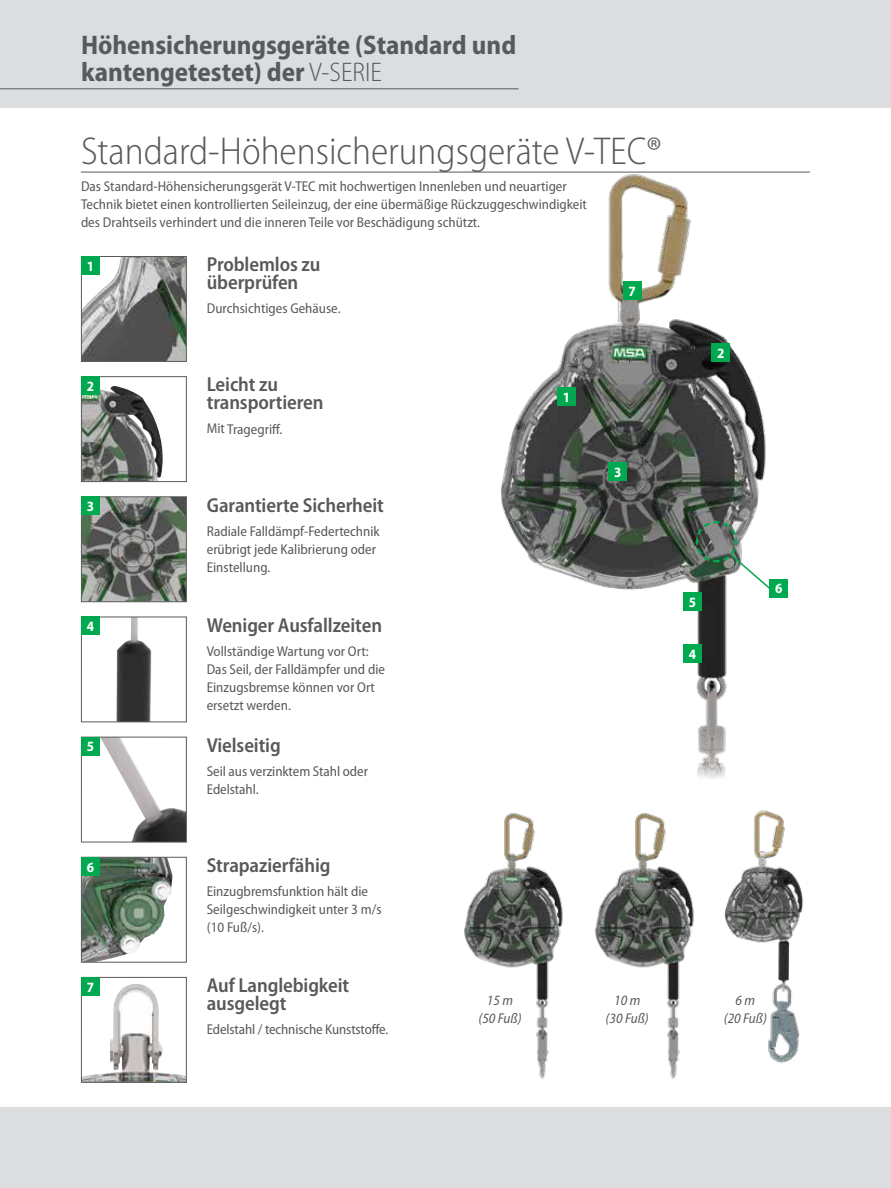
<style>
.page{position:relative;width:891px;height:1188px;background:#fff}
.page>*{position:absolute;margin:0;border:0;box-sizing:border-box;transform-origin:0 0}
.t1{font:300 semi-condensed 39px "Myriad Pro";color:#58595b}
.t2{font:700 semi-condensed 27px/27px "Myriad Pro";color:#58595b}
.t3{font:600 semi-condensed 20.25px/18px "Myriad Pro";letter-spacing:-.005em;color:#58595b}
.t4{font:semi-condensed 14.25px/18px "Myriad Pro";color:#58595b}
.t5{font:italic semi-condensed 14.25px/18px "Myriad Pro";color:#58595b;text-align:center}
.t6{font:700 semi-condensed 14.25px "Myriad Pro";color:#fff}
.s1{font-weight:300}
</style>
<div class="page">
<div style="left:0;top:0;width:891px;height:108px;background:#dcddde"></div>
<div style="left:0;top:1107px;width:891px;height:81px;background:#dcddde"></div>
<hr style="left:0;top:88px;width:519px;height:1px;background:#58595b">
<hr style="left:81px;top:172px;width:729px;height:1px;background:#58595b">
<img style="left:83px;top:258px;width:102px;height:102px">
<div style="left:81px;top:256px;width:106px;height:106px;border:1px solid #58595b"></div>
<div style="left:81px;top:256px;width:19px;height:19px;background:#00a94f"></div>
<img style="left:83px;top:386px;width:80px;height:94px">
<div style="left:81px;top:376px;width:106px;height:106px;border:1px solid #58595b"></div>
<div style="left:81px;top:376px;width:19px;height:19px;background:#00a94f"></div>
<img style="left:83px;top:498px;width:102px;height:102px">
<div style="left:81px;top:496px;width:106px;height:106px;border:1px solid #58595b"></div>
<div style="left:81px;top:496px;width:19px;height:19px;background:#00a94f"></div>
<img style="left:116px;top:619px;width:35px;height:101px">
<div style="left:81px;top:617px;width:106px;height:105px;border:1px solid #58595b"></div>
<div style="left:81px;top:617px;width:19px;height:18px;background:#00a94f"></div>
<img style="left:101px;top:739px;width:84px;height:101px">
<div style="left:81px;top:737px;width:106px;height:105px;border:1px solid #58595b"></div>
<div style="left:81px;top:737px;width:19px;height:18px;background:#00a94f"></div>
<img style="left:83px;top:859px;width:89px;height:102px">
<div style="left:81px;top:857px;width:106px;height:106px;border:1px solid #58595b"></div>
<div style="left:81px;top:857px;width:19px;height:19px;background:#00a94f"></div>
<img style="left:83px;top:984px;width:102px;height:97px">
<div style="left:81px;top:977px;width:106px;height:106px;border:1px solid #58595b"></div>
<div style="left:81px;top:977px;width:19px;height:19px;background:#00a94f"></div>
<img style="left:464px;top:824px;width:91px;height:255px">
<img style="left:448px;top:171px;width:362px;height:653px">
<div style="left:623px;top:281px;width:18px;height:19px;background:#00a94f"></div>
<div style="left:608px;top:462px;width:19px;height:19px;background:#00a94f"></div>
<div style="left:711px;top:343px;width:19px;height:19px;background:#00a94f"></div>
<div style="left:557px;top:387px;width:19px;height:19px;background:#00a94f"></div>
<svg style="left:650px;top:726px;width:120px;height:73px"></svg>
<img style="left:701px;top:792px;width:109px;height:272px">
<div style="left:683px;top:592px;width:19px;height:19px;background:#00a94f"></div>
<div style="left:683px;top:645px;width:19px;height:18px;background:#00a94f"></div>
<div style="left:770px;top:579px;width:18px;height:18px;background:#00a94f"></div>
<svg style="left:695px;top:520px;width:78px;height:72px"></svg>
<img style="left:555px;top:799px;width:184px;height:280px">
<h2 class="t2" style="left:81px;top:31px;width:437px">Höhensicherungsgeräte (Standard und kantengetestet) der <span class="s1">V‑SERIE</span></h2>
<h1 class="t1" style="left:81px;top:128px;width:582px">Standard-Höhensicherungsgeräte V‑TEC®</h1>
<p class="t4" style="left:81px;top:177px;width:508px">Das Standard-Höhensicherungsgerät V‑TEC mit hochwertigen Innenleben und neuartiger<br>Technik bietet einen kontrollierten Seileinzug, der eine übermäßige Rückzuggeschwindigkeit des Drahtseils verhindert und die inneren Teile vor Beschädigung schützt.</p>
<h3 class="t3" style="left:207px;top:255px;width:115px">Problemlos zu überprüfen</h3>
<p class="t4" style="left:207px;top:299px;width:135px">Durchsichtiges Gehäuse.</p>
<p class="t6" style="left:87px;top:257px;width:9px">1</p>
<p class="t6" style="left:628px;top:282px;width:9px">7</p>
<p class="t6" style="left:87px;top:377px;width:9px">2</p>
<h3 class="t3" style="left:207px;top:375px;width:118px">Leicht zu transportieren</h3>
<p class="t4" style="left:207px;top:420px;width:77px">Mit Tragegriff.</p>
<p class="t6" style="left:563px;top:388px;width:9px">1</p>
<p class="t6" style="left:614px;top:463px;width:9px">3</p>
<p class="t6" style="left:87px;top:497px;width:9px">3</p>
<h3 class="t3" style="left:207px;top:495px;width:179px">Garantierte Sicherheit</h3>
<p class="t4" style="left:207px;top:522px;width:175px">Radiale Falldämpf-Federtechnik erübrigt jede Kalibrierung oder<br>Einstellung.</p>
<p class="t6" style="left:87px;top:617px;width:9px">4</p>
<p class="t6" style="left:87px;top:737px;width:9px">5</p>
<h3 class="t3" style="left:207px;top:616px;width:177px">Weniger Ausfallzeiten</h3>
<p class="t4" style="left:207px;top:642px;width:180px">Vollständige Wartung vor Ort:<br>Das Seil, der Falldämpfer und die<br>Einzugsbremse können vor Ort ersetzt werden.</p>
<h3 class="t3" style="left:207px;top:736px;width:76px">Vielseitig</h3>
<p class="t4" style="left:207px;top:762px;width:163px">Seil aus verzinktem Stahl oder<br>Edelstahl.</p>
<p class="t6" style="left:87px;top:858px;width:9px">6</p>
<h3 class="t3" style="left:207px;top:856px;width:125px">Strapazierfähig</h3>
<p class="t4" style="left:207px;top:882px;width:176px">Einzugbremsfunktion hält die<br>Seilgeschwindigkeit unter 3 m/s (10 Fuß/s).</p>
<p class="t6" style="left:87px;top:978px;width:9px">7</p>
<h3 class="t3" style="left:207px;top:976px;width:144px">Auf Langlebigkeit ausgelegt</h3>
<p class="t4" style="left:207px;top:1020px;width:183px">Edelstahl / technische Kunststoffe.</p>
<p class="t5" style="left:478px;top:991px;width:45px">15 m (50 Fuß)</p>
<p class="t5" style="left:606px;top:991px;width:45px">10 m (30 Fuß)</p>
<p class="t6" style="left:717px;top:344px;width:9px">2</p>
<p class="t6" style="left:689px;top:593px;width:9px">5</p>
<p class="t6" style="left:689px;top:645px;width:9px">4</p>
<p class="t6" style="left:775px;top:579px;width:9px">6</p>
<p class="t5" style="left:724px;top:991px;width:45px">6 m<br>(20 Fuß)</p>
</div>
